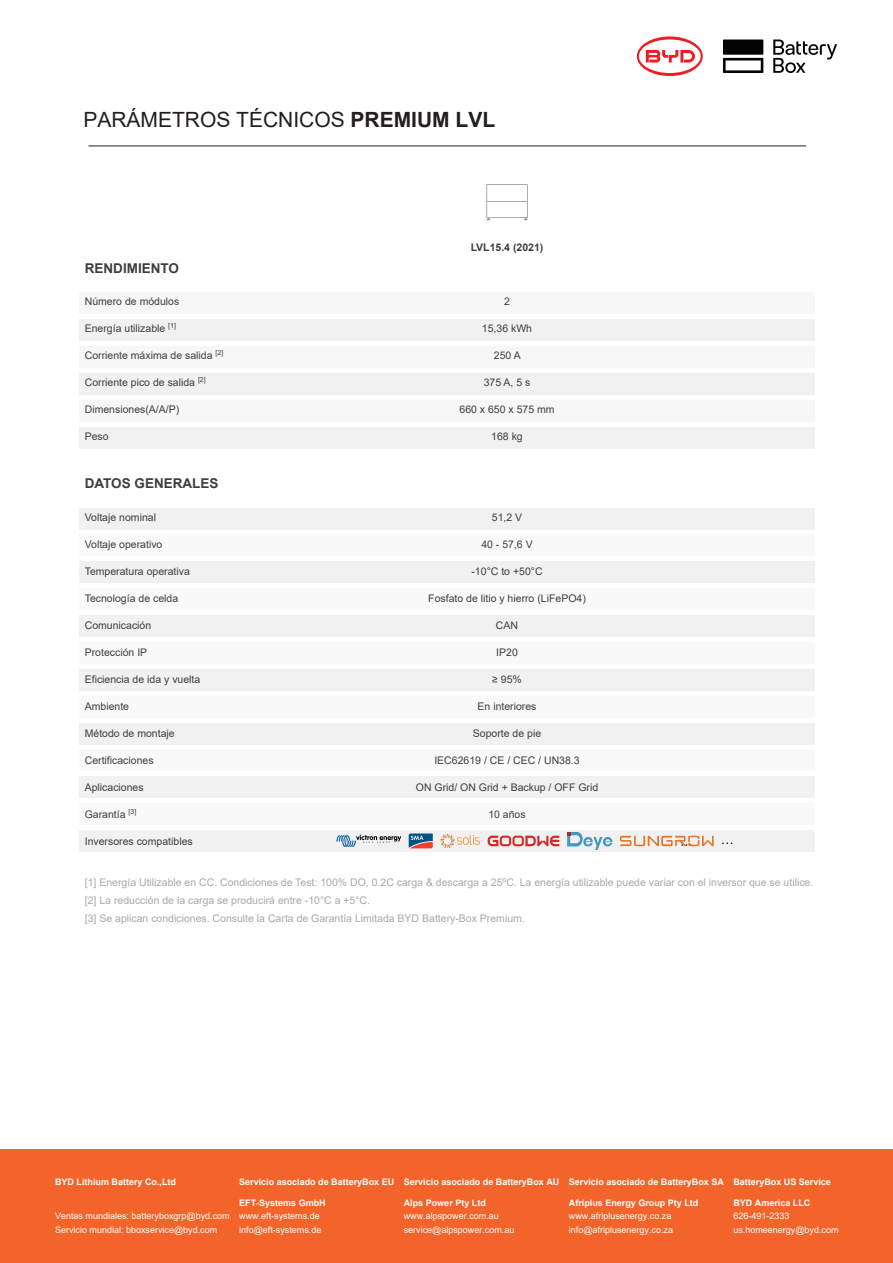
<style>
.page{position:relative;width:893px;height:1263px;background:#fff}
.page>*{position:absolute;margin:0;border:0;box-sizing:border-box;transform-origin:0 0}
.t1{font:21px "Arial";color:#231f20}
.t2{font:700 13.5px "Arial";color:#3e3e3f}
.t3{font:10.5px "Arial";color:#3e3e3f}
.t4{font:10.5px/18px "Arial";color:#a8a9ad}
.t5{font:700 10.5px "Arial";color:#3e3e3f}
.t6{font:9px/13.5px "Arial";color:#fff}
.t7{font:700 9px "Arial";color:#fff}
.s1{font-weight:700}
</style>
<div class="page">
<div style="left:0;top:1149px;width:893px;height:114px;background:#f2642a"></div>
<svg style="left:486px;top:184px;width:42px;height:36px"></svg>
<div style="left:79px;top:293px;width:735px;height:21px;background:#f7f7f8"></div>
<div style="left:79px;top:346px;width:735px;height:22px;background:#f7f7f8"></div>
<div style="left:79px;top:400px;width:735px;height:22px;background:#f7f7f8"></div>
<div style="left:79px;top:535px;width:735px;height:21px;background:#f9f9f9"></div>
<div style="left:79px;top:588px;width:735px;height:22px;background:#f9f9f9"></div>
<div style="left:79px;top:642px;width:735px;height:22px;background:#f9f9f9"></div>
<div style="left:79px;top:696px;width:735px;height:21px;background:#f9f9f9"></div>
<div style="left:79px;top:750px;width:735px;height:21px;background:#f9f9f9"></div>
<div style="left:79px;top:803px;width:735px;height:22px;background:#f9f9f9"></div>
<div style="left:79px;top:508px;width:735px;height:21px;background:#f1f1f1"></div>
<div style="left:79px;top:561px;width:735px;height:22px;background:#f1f1f1"></div>
<div style="left:79px;top:615px;width:735px;height:22px;background:#f1f1f1"></div>
<div style="left:79px;top:669px;width:735px;height:22px;background:#f1f1f1"></div>
<div style="left:79px;top:723px;width:735px;height:21px;background:#f1f1f1"></div>
<div style="left:79px;top:776px;width:735px;height:22px;background:#f1f1f1"></div>
<div style="left:79px;top:830px;width:735px;height:22px;background:#f1f1f1"></div>
<div style="left:79px;top:320px;width:735px;height:21px;background:#f1f1f1"></div>
<div style="left:79px;top:373px;width:735px;height:22px;background:#f1f1f1"></div>
<div style="left:79px;top:427px;width:735px;height:22px;background:#f1f1f1"></div>
<svg style="left:637px;top:36px;width:66px;height:40px"></svg>
<svg style="left:773px;top:40px;width:64px;height:33px"></svg>
<div style="left:723px;top:40px;width:40px;height:15px;background:#030303"></div>
<svg style="left:723px;top:58px;width:40px;height:15px"></svg>
<hr style="left:88px;top:146px;width:718px;height:1px;background:#231f20">
<svg style="left:409px;top:833px;width:24px;height:15px"></svg>
<svg style="left:620px;top:835px;width:94px;height:11px"></svg>
<svg style="left:488px;top:836px;width:72px;height:10px"></svg>
<svg style="left:336px;top:834px;width:65px;height:13px"></svg>
<svg style="left:567px;top:832px;width:46px;height:18px"></svg>
<svg style="left:440px;top:834px;width:40px;height:14px"></svg>
<h1 class="t1" style="left:83px;top:105px;width:413px">PARÁMETROS TÉCNICOS <span class="s1">PREMIUM LVL</span></h1>
<p class="t2" style="left:85px;top:259px;width:96px">RENDIMIENTO</p>
<p class="t3" style="left:85px;top:294px;width:96px">Número de módulos</p>
<p class="t3" style="left:85px;top:321px;width:93px">Energía utilizable <sup>[1]</sup></p>
<p class="t3" style="left:85px;top:348px;width:140px">Corriente máxima de salida <sup>[2]</sup></p>
<p class="t3" style="left:85px;top:375px;width:123px">Corriente pico de salida <sup>[2]</sup></p>
<p class="t3" style="left:85px;top:402px;width:96px">Dimensiones(A/A/P)</p>
<p class="t3" style="left:85px;top:429px;width:25px">Peso</p>
<p class="t2" style="left:85px;top:474px;width:135px">DATOS GENERALES</p>
<p class="t3" style="left:85px;top:510px;width:73px">Voltaje nominal</p>
<p class="t3" style="left:85px;top:537px;width:79px">Voltaje operativo</p>
<p class="t3" style="left:85px;top:564px;width:107px">Temperatura operativa</p>
<p class="t3" style="left:85px;top:591px;width:95px">Tecnología de celda</p>
<p class="t3" style="left:85px;top:618px;width:68px">Comunicación</p>
<p class="t3" style="left:85px;top:645px;width:64px">Protección IP</p>
<p class="t3" style="left:85px;top:672px;width:117px">Eficiencia de ida y vuelta</p>
<p class="t3" style="left:85px;top:699px;width:46px">Ambiente</p>
<p class="t3" style="left:85px;top:726px;width:91px">Método de montaje</p>
<p class="t3" style="left:85px;top:753px;width:70px">Certificaciones</p>
<p class="t3" style="left:85px;top:780px;width:60px">Aplicaciones</p>
<p class="t3" style="left:85px;top:807px;width:53px">Garantía <sup>[3]</sup></p>
<p class="t3" style="left:85px;top:834px;width:109px">Inversores compatibles</p>
<p class="t5" style="left:471px;top:240px;width:74px">LVL15.4 (2021)</p>
<p class="t3" style="left:504px;top:294px;width:7px">2</p>
<p class="t3" style="left:482px;top:321px;width:52px">15,36 kWh</p>
<p class="t3" style="left:494px;top:348px;width:28px">250 A</p>
<p class="t3" style="left:484px;top:375px;width:48px">375 A, 5 s</p>
<p class="t3" style="left:459px;top:402px;width:97px">660 x 650 x 575 mm</p>
<p class="t3" style="left:491px;top:429px;width:33px">168 kg</p>
<p class="t3" style="left:492px;top:510px;width:32px">51,2 V</p>
<p class="t3" style="left:481px;top:537px;width:53px">40 - 57,6 V</p>
<p class="t3" style="left:471px;top:564px;width:73px">-10°C to +50°C</p>
<p class="t3" style="left:428px;top:591px;width:159px">Fosfato de litio y hierro (LiFePO4)</p>
<p class="t3" style="left:496px;top:618px;width:24px">CAN</p>
<p class="t3" style="left:496px;top:645px;width:23px">IP20</p>
<p class="t3" style="left:492px;top:672px;width:31px">≥ 95%</p>
<p class="t3" style="left:478px;top:699px;width:60px">En interiores</p>
<p class="t3" style="left:473px;top:726px;width:70px">Soporte de pie</p>
<p class="t3" style="left:434px;top:753px;width:147px">IEC62619 / CE / CEC / UN38.3</p>
<p class="t3" style="left:416px;top:780px;width:184px">ON Grid/ ON Grid + Backup / OFF Grid</p>
<p class="t3" style="left:488px;top:807px;width:39px">10 años</p>
<p class="t4" style="left:85px;top:873px;width:730px">[1] Energía Utilizable en CC. Condiciones de Test: 100% DO, 0.2C carga &amp; descarga a 25ºC. La energía utilizable puede variar con el inversor que se utilice. [2] La reducción de la carga se producirá entre -10°C a +5°C.<br>[3] Se aplican condiciones. Consulte la Carta de Garantía Limitada BYD Battery-Box Premium.</p>
<p class="t7" style="left:55px;top:1175px;width:123px">BYD Lithium Battery Co.,Ltd</p>
<p class="t6" style="left:55px;top:1209px;width:176px">Ventas mundiales: batteryboxgrp@byd.com<br>Servicio mundial: bboxservice@byd.com</p>
<p class="t7" style="left:239px;top:1175px;width:157px">Servicio asociado de BatteryBox EU</p>
<p class="t6" style="left:239px;top:1209px;width:84px">www.eft-systems.de info@eft-systems.de</p>
<p class="t7" style="left:239px;top:1196px;width:88px">EFT-Systems GmbH</p>
<p class="t7" style="left:404px;top:1175px;width:157px">Servicio asociado de BatteryBox AU</p>
<p class="t7" style="left:404px;top:1196px;width:84px">Alps Power Pty Ltd</p>
<p class="t6" style="left:404px;top:1209px;width:112px">www.alpspower.com.au service@alpspower.com.au</p>
<p class="t7" style="left:569px;top:1175px;width:157px">Servicio asociado de BatteryBox SA</p>
<p class="t7" style="left:569px;top:1196px;width:131px">Afriplus Energy Group Pty Ltd</p>
<p class="t6" style="left:569px;top:1209px;width:106px">www.afriplusenergy.co.za info@afriplusenergy.co.za</p>
<p class="t7" style="left:733px;top:1175px;width:99px">BatteryBox US Service</p>
<p class="t7" style="left:733px;top:1196px;width:79px">BYD America LLC</p>
<p class="t6" style="left:733px;top:1209px;width:107px">626-491-2333 us.homeenergy@byd.com</p>
</div>
